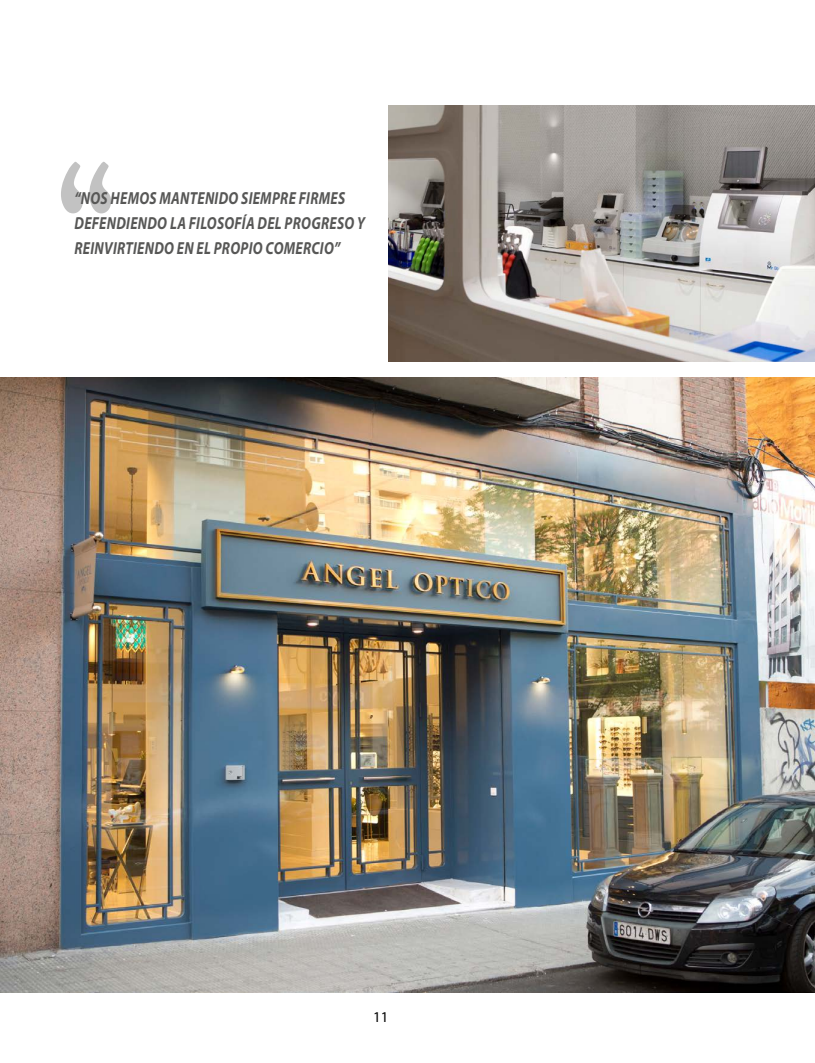
<style>
.page{position:relative;width:815px;height:1063px;background:#fff}
.page>*{position:absolute;margin:0;border:0;box-sizing:border-box;transform-origin:0 0}
.t1{font:condensed 162.5px "Bernard";color:#c2c2c2;scale:.8 1}
.t2{font:italic 700 17.5px/25px "Myriad Pro";letter-spacing:.02em;color:#575756;scale:.8 1}
.t3{font:15px "Myriad Pro";color:#000}
</style>
<div class="page">
<img style="left:0;top:377px;width:815px;height:615px">
<img style="left:388px;top:105px;width:427px;height:257px">
<h1 class="t1" style="left:55px;top:135px;width:79px">“</h1>
<p class="t2" style="left:74px;top:185px;width:365px">“NOS HEMOS MANTENIDO SIEMPRE FIRMES<br>DEFENDIENDO LA FILOSOFÍA DEL PROGRESO Y<br>REINVIRTIENDO EN EL PROPIO COMERCIO”</p>
<p class="t3" style="left:373px;top:1008px;width:17px">11</p>
</div>
